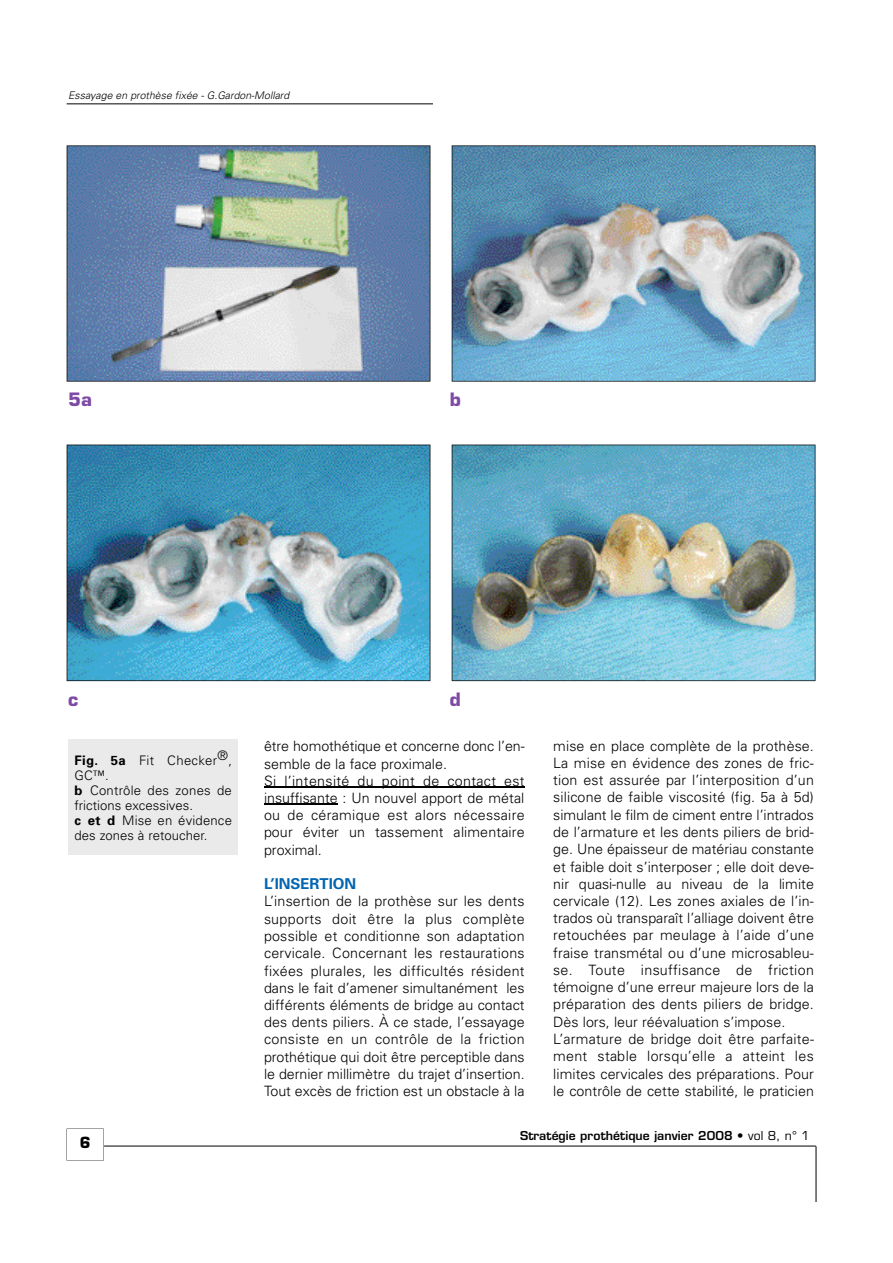
<style>
.page{position:relative;width:893px;height:1263px;background:#fff}
.page>*{position:absolute;margin:0;border:0;box-sizing:border-box;transform-origin:0 0}
.t1{font:700 18px "Eurostile";color:#7d4aa6}
.t2{font:700 15px "Univers";color:#0365b1}
.t3{font:700 15px "Eurostile";color:#000}
.t4{font:300 14.25px/17.2px "Univers";letter-spacing:.005em;color:#000}
.t5{font:300 13.05px/15px "Univers";letter-spacing:.015em;color:#000}
.t6{font:600 12px "Eurostile";letter-spacing:.005em;color:#000}
.t7{font:italic 300 10.5px "Univers";color:#000}
.s1{font-weight:700}
.s2{font-weight:400}
</style>
<div class="page">
<hr style="left:67px;top:104px;width:366px;height:1px;background:#000">
<svg style="left:67px;top:1129px;width:37px;height:32px"></svg>
<hr style="left:104px;top:1146px;width:711px;height:1px;background:#000">
<hr style="left:815px;top:1146px;width:1px;height:55px;background:#000">
<hr style="left:264px;top:787px;width:261px;height:1px;background:#000">
<hr style="left:264px;top:804px;width:73px;height:1px;background:#000">
<svg style="left:67px;top:145px;width:363px;height:237px"></svg>
<img style="left:451px;top:145px;width:364px;height:237px">
<img style="left:67px;top:445px;width:363px;height:236px">
<img style="left:451px;top:445px;width:364px;height:236px">
<div style="left:68px;top:739px;width:170px;height:115px;background:#eaeaea"></div>
<p class="t7" style="left:68px;top:91px;width:223px">Essayage en prothèse fixée - G.Gardon-Mollard</p>
<p class="t1" style="left:68px;top:393px;width:25px">5a</p>
<p class="t1" style="left:450px;top:393px;width:13px">b</p>
<p class="t1" style="left:68px;top:692px;width:12px">c</p>
<p class="t1" style="left:450px;top:692px;width:13px">d</p>
<p class="t5" style="left:75px;top:754px;width:159px"><span class="s1">Fig. 5a</span> Fit Checker®,<br>GC™.<br><span class="s1">b</span> Contrôle des zones de frictions excessives.<br><span class="s1">c et d</span> Mise en évidence des zones à retoucher.</p>
<p class="t4" style="left:264px;top:739px;width:262px">être homothétique et concerne donc l’en&shy;semble de la face proximale.<br>Si l’intensité du point de contact est insuffisante : Un nouvel apport de métal ou de céramique est alors nécessaire pour éviter un tassement alimentaire proximal.</p>
<p class="t2" style="left:264px;top:878px;width:94px">L’INSERTION</p>
<p class="t4" style="left:264px;top:894px;width:262px;text-align:justify">L’insertion de la prothèse sur les dents supports doit être la plus complète possible et conditionne son adaptation cervicale. Concernant les restaurations fixées plurales, les difficultés résident dans le fait d’amener simultanément les différents éléments de bridge au contact des dents piliers. À ce stade, l’essayage consiste en un contrôle de la friction prothétique qui doit être perceptible dans le dernier millimètre du trajet d’insertion.<br>Tout excès de friction est un obstacle à la</p>
<p class="t4" style="left:553px;top:738px;width:262px">mise en place complète de la prothèse.<br>La mise en évidence des zones de fric&shy;tion est assurée par l’interposition d’un silicone de faible viscosité (fig. 5a à 5d) simulant le film de ciment entre l’intrados de l’armature et les dents piliers de brid&shy;ge. Une épaisseur de matériau constante et faible doit s’interposer ; elle doit deve&shy;nir quasi-nulle au niveau de la limite cervicale (12). Les zones axiales de l’in&shy;trados où transparaît l’alliage doivent être retouchées par meulage à l’aide d’une fraise transmétal ou d’une microsableu&shy;se. Toute insuffisance de friction témoigne d’une erreur majeure lors de la préparation des dents piliers de bridge.<br>Dès lors, leur réévaluation s’impose.<br>L’armature de bridge doit être parfaite&shy;ment stable lorsqu’elle a atteint les limites cervicales des préparations. Pour le contrôle de cette stabilité, le praticien</p>
<p class="t3" style="left:80px;top:1136px;width:12px">6</p>
<p class="t6" style="left:520px;top:1131px;width:291px">Stratégie prothétique janvier 2008 • <span class="s2">vol 8, n° 1</span></p>
</div>
